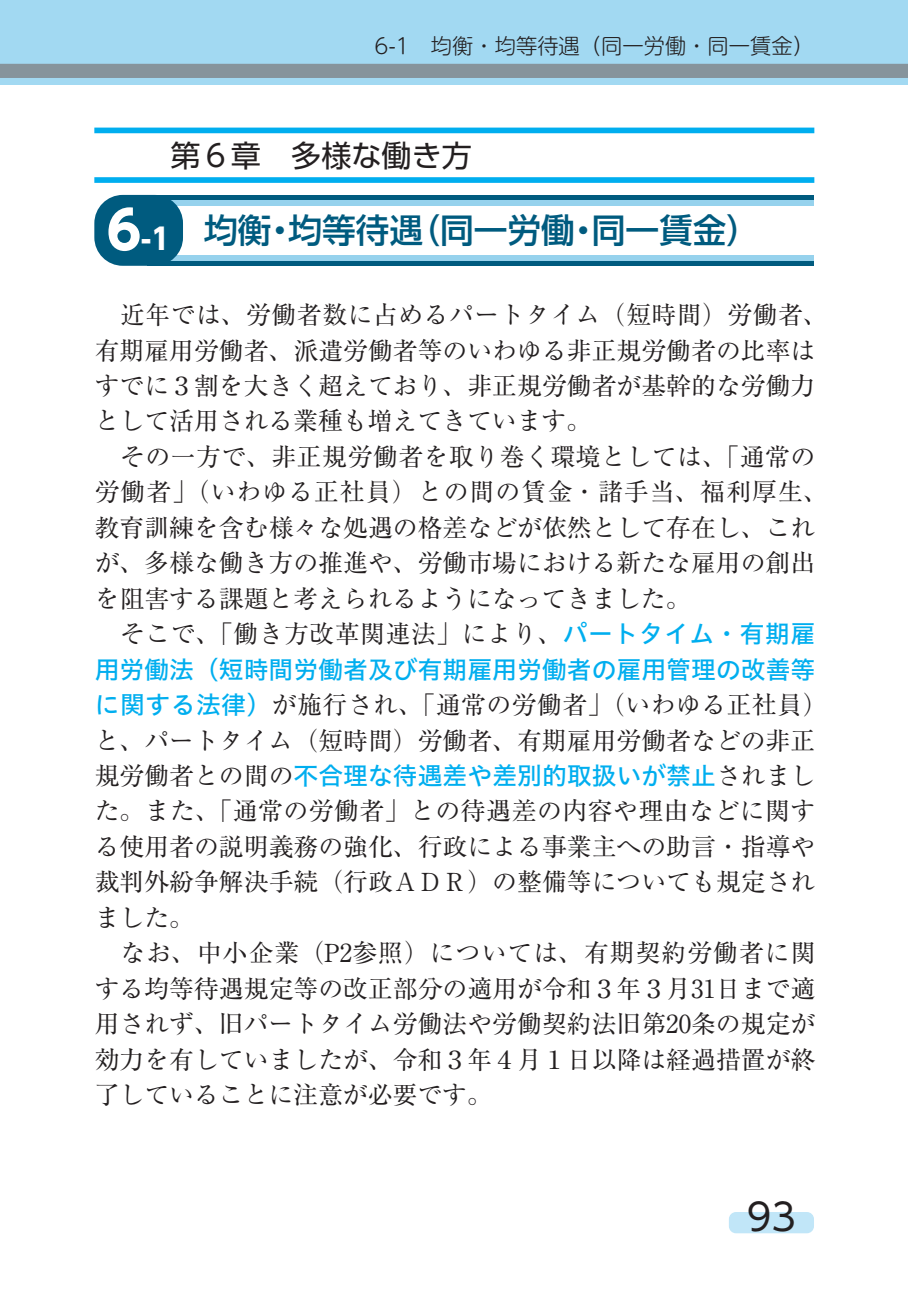
<style>
.page{position:relative;width:908px;height:1290px;background:#fff}
.page>*{position:absolute;margin:0;border:0;box-sizing:border-box;transform-origin:0 0}
.t1{font:37.25px "UD Shin Go Pr 6 N";color:#231f20}
.t2{font:500 33.75px "UD Shin Go Pr 6 N";color:#005b7f}
.t3{font:30px "UD Shin Go Pr 6 N";color:#231f20}
.t4{font:24.75px/35.5px "Ryumin Pro";color:#231f20}
.t5{font:24.75px "Hiragino UD Sans Std W5";color:#00aeef}
.t6{font:300 21.25px "UD Shin M Go Pro";color:#231f20}
.s1{font-weight:700;font-size:52.25px;color:#fff}
.s2{font-family:"Hiragino UD Sans Std W5";color:#00aeef}
.s3{font-family:"Ryumin Pro";color:#231f20}
</style>
<div class="page">
<div style="left:0;top:0;width:907px;height:85px;background:#a2d9f2"></div>
<div style="left:728px;top:1212px;width:85px;height:21px;background:#c1e6f8;border-radius:7px"></div>
<div style="left:0;top:64px;width:907px;height:14px;background:#86949c"></div>
<div style="left:94px;top:128px;width:720px;height:5px;background:#00aeef"></div>
<div style="left:94px;top:177px;width:720px;height:6px;background:#00aeef"></div>
<div style="left:147px;top:260px;width:667px;height:6px;background:#005b7f"></div>
<div style="left:147px;top:255px;width:667px;height:5px;background:#96d2ed"></div>
<div style="left:147px;top:195px;width:667px;height:5px;background:#005b7f"></div>
<div style="left:147px;top:200px;width:667px;height:6px;background:#96d2ed"></div>
<div style="left:94px;top:195px;width:89px;height:71px;background:#005b7f;border-radius:28px"></div>
<p class="t6" style="left:374px;top:29px;width:440px">6-1　均衡・均等待遇（同一労働・同一賃金）</p>
<p class="t3" style="left:170px;top:131px;width:303px">第６章　多様な働き方</p>
<h2 class="t2" style="left:107px;top:203px;width:654px"><span class="s1">6</span><sub>-1</sub> 均衡・均等待遇（同一労働・同一賃金）</h2>
<p class="t4" style="left:95px;top:295px;width:734px">　近年では、労働者数に占めるパートタイム（短時間）労働者、有期雇用労働者、派遣労働者等のいわゆる非正規労働者の比率はすでに３割を大きく超えており、非正規労働者が基幹的な労働力として活用される業種も増えてきています。<br>　その一方で、非正規労働者を取り巻く環境としては、「通常の労働者」（いわゆる正社員）との間の賃金・諸手当、福利厚生、教育訓練を含む様々な処遇の格差などが依然として存在し、これが、多様な働き方の推進や、労働市場における新たな雇用の創出を阻害する課題と考えられるようになってきました。<br>　そこで、「働き方改革関連法」により、<span class="s2">パートタイム・有期雇</span></p>
<p class="t5" style="left:95px;top:650px;width:721px">用労働法（短時間労働者及び有期雇用労働者の雇用管理の改善等</p>
<p class="t4" style="left:95px;top:685px;width:734px"><span class="s2">に関する法律）</span>が施行され、「通常の労働者」（いわゆる正社員）と、パートタイム（短時間）労働者、有期雇用労働者などの非正</p>
<p class="t5" style="left:95px;top:757px;width:721px"><span class="s3">規労働者との間の</span>不合理な待遇差や差別的取扱いが禁止<span class="s3">されまし</span></p>
<p class="t4" style="left:95px;top:792px;width:722px">た。また、「通常の労働者」との待遇差の内容や理由などに関する使用者の説明義務の強化、行政による事業主への助言・指導や裁判外紛争解決手続（行政ＡＤＲ）の整備等についても規定されました。<br>　なお、中小企業（P2参照）については、有期契約労働者に関する均等待遇規定等の改正部分の適用が令和３年３月31日まで適用されず、旧パートタイム労働法や労働契約法旧第20条の規定が効力を有していましたが、令和３年４月１日以降は経過措置が終了していることに注意が必要です。</p>
<h1 class="t1" style="left:746px;top:1186px;width:51px">93</h1>
</div>
